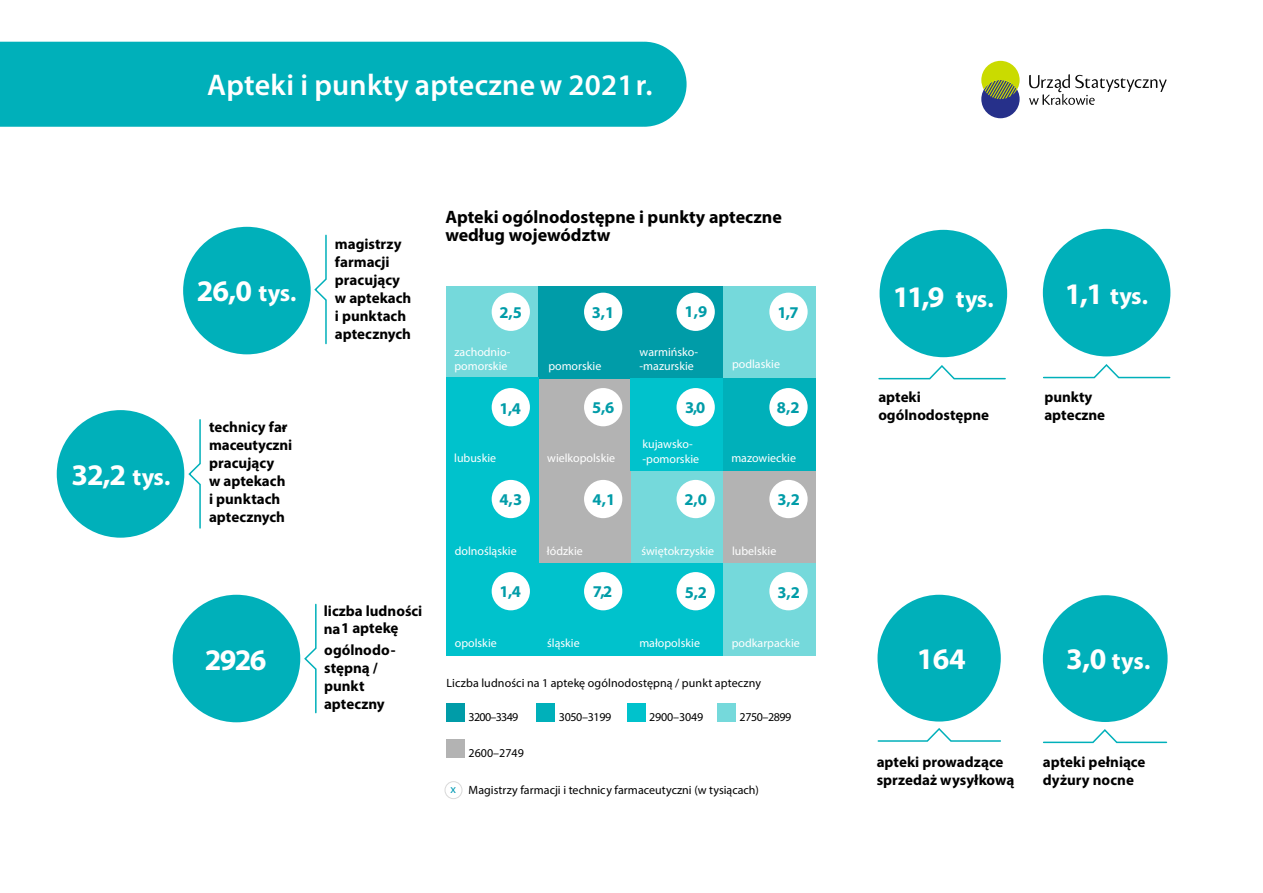
<style>
.page{position:relative;width:1263px;height:893px;background:#fff}
.page>*{position:absolute;margin:0;border:0;box-sizing:border-box;transform-origin:0 0}
.t1{font:700 30px "Myriad Pro";letter-spacing:-.045em;color:#fff}
.t2{font:600 30px "Myriad Pro";letter-spacing:.01em;color:#fff}
.t3{font:700 24px "Myriad Pro";color:#fff}
.t4{font:700 18px/18px "Myriad Pro";color:#000}
.t5{font:700 16.5px "Myriad Pro";color:#009ca8}
.t6{font:700 15px/18px "Myriad Pro";color:#000}
.t7{font:12px/14.4px "Myriad Pro";color:#fff}
.t8{font:12px "Myriad Pro";color:#000}
.t9{font:12px "Myriad Pro";letter-spacing:-.06em;color:#000}
.t10{font:12px "Myriad Pro";letter-spacing:-.03em;color:#000}
.t11{font:12px "Myriad Pro";letter-spacing:-.035em;color:#000}
.t12{font:12px "Myriad Pro";color:#0099b3}
.s1{font-size:24px}
.s2{font-size:30px}
</style>
<div class="page">
<div style="left:445px;top:781px;width:17px;height:18px;border:1px solid #d9d9d9;border-radius:50%"></div>
<div style="left:446px;top:703px;width:18px;height:18px;background:#009ca8"></div>
<div style="left:446px;top:739px;width:18px;height:18px;background:#b3b3b3"></div>
<div style="left:0;top:42px;width:686px;height:85px;background:#00b0ba"></div>
<div style="left:183px;top:227px;width:128px;height:127px;background:#00b0ba;border-radius:50%"></div>
<svg style="left:314px;top:234px;width:13px;height:111px"></svg>
<div style="left:57px;top:410px;width:127px;height:128px;background:#00b0ba;border-radius:50%"></div>
<svg style="left:188px;top:419px;width:13px;height:110px"></svg>
<div style="left:539px;top:470px;width:92px;height:93px;background:#b3b3b3"></div>
<div style="left:538px;top:378px;width:93px;height:93px;background:#b3b3b3"></div>
<div style="left:627px;top:703px;width:18px;height:18px;background:#00c2cc"></div>
<div style="left:537px;top:703px;width:18px;height:18px;background:#00b0ba"></div>
<div style="left:717px;top:703px;width:18px;height:18px;background:#75d9db"></div>
<div style="left:446px;top:563px;width:93px;height:93px;background:#00c2cc"></div>
<div style="left:631px;top:563px;width:92px;height:93px;background:#00c2cc"></div>
<div style="left:628px;top:286px;width:95px;height:92px;background:#009ca8"></div>
<div style="left:631px;top:471px;width:92px;height:92px;background:#75d9db"></div>
<div style="left:723px;top:286px;width:93px;height:93px;background:#75d9db"></div>
<div style="left:446px;top:286px;width:94px;height:92px;background:#75d9db"></div>
<div style="left:539px;top:286px;width:92px;height:92px;background:#009ca8"></div>
<div style="left:539px;top:563px;width:92px;height:93px;background:#00c2cc"></div>
<div style="left:723px;top:378px;width:93px;height:93px;background:#00b0ba"></div>
<div style="left:446px;top:377px;width:93px;height:94px;background:#00c2cc"></div>
<div style="left:723px;top:471px;width:93px;height:92px;background:#b3b3b3"></div>
<div style="left:723px;top:563px;width:93px;height:93px;background:#75d9db"></div>
<div style="left:446px;top:471px;width:93px;height:92px;background:#00c2cc"></div>
<div style="left:630px;top:378px;width:93px;height:93px;background:#00c2cc"></div>
<div style="left:584px;top:293px;width:38px;height:38px;background:#fff;border-radius:50%"></div>
<div style="left:584px;top:388px;width:38px;height:38px;background:#fff;border-radius:50%"></div>
<div style="left:584px;top:480px;width:38px;height:38px;background:#fff;border-radius:50%"></div>
<div style="left:584px;top:572px;width:38px;height:38px;background:#fff;border-radius:50%"></div>
<div style="left:676px;top:293px;width:39px;height:38px;background:#fff;border-radius:50%"></div>
<div style="left:676px;top:388px;width:39px;height:38px;background:#fff;border-radius:50%"></div>
<div style="left:676px;top:480px;width:39px;height:38px;background:#fff;border-radius:50%"></div>
<div style="left:676px;top:572px;width:39px;height:38px;background:#fff;border-radius:50%"></div>
<div style="left:769px;top:293px;width:39px;height:38px;background:#fff;border-radius:50%"></div>
<div style="left:769px;top:388px;width:39px;height:38px;background:#fff;border-radius:50%"></div>
<div style="left:769px;top:480px;width:39px;height:38px;background:#fff;border-radius:50%"></div>
<div style="left:769px;top:572px;width:39px;height:38px;background:#fff;border-radius:50%"></div>
<div style="left:877px;top:595px;width:124px;height:126px;background:#00b0ba;border-radius:50%"></div>
<svg style="left:877px;top:728px;width:124px;height:14px"></svg>
<div style="left:1043px;top:595px;width:124px;height:127px;background:#00b0ba;border-radius:50%"></div>
<svg style="left:1043px;top:729px;width:125px;height:15px"></svg>
<div style="left:879px;top:230px;width:128px;height:127px;background:#00b0ba;border-radius:50%"></div>
<svg style="left:878px;top:365px;width:128px;height:15px"></svg>
<div style="left:1043px;top:229px;width:127px;height:127px;background:#00b0ba;border-radius:50%"></div>
<svg style="left:1043px;top:364px;width:128px;height:15px"></svg>
<div style="left:492px;top:293px;width:38px;height:38px;background:#fff;border-radius:50%"></div>
<div style="left:492px;top:388px;width:38px;height:38px;background:#fff;border-radius:50%"></div>
<div style="left:492px;top:480px;width:38px;height:38px;background:#fff;border-radius:50%"></div>
<div style="left:492px;top:572px;width:38px;height:38px;background:#fff;border-radius:50%"></div>
<svg style="left:1029px;top:74px;width:138px;height:31px"></svg>
<div style="left:981px;top:80px;width:38px;height:38px;background:#26308a;border-radius:50%"></div>
<svg style="left:981px;top:61px;width:38px;height:38px"></svg>
<div style="left:173px;top:595px;width:127px;height:127px;background:#00b0ba;border-radius:50%"></div>
<svg style="left:304px;top:603px;width:13px;height:111px"></svg>
<h1 class="t2" style="left:207px;top:73px;width:447px">Apteki i punkty apteczne w 2021 r.</h1>
<h1 class="t1" style="left:197px;top:278px;width:101px">26,0 <span class="s1">tys.</span></h1>
<h1 class="t1" style="left:71px;top:463px;width:100px">32,2 <span class="s1">tys.</span></h1>
<p class="t6" style="left:209px;top:419px;width:84px">technicy fa-r maceutyczni pracujący<br>w aptekach i punktach aptecznych</p>
<h1 class="t1" style="left:205px;top:647px;width:63px">2926</h1>
<p class="t6" style="left:335px;top:236px;width:78px">magistrzy farmacji pracujący w aptekach i punktach aptecznych</p>
<p class="t6" style="left:324px;top:604px;width:100px;line-height:17.1px">liczba ludności na1 aptekę</p>
<p class="t6" style="left:324px;top:642px;width:73px">ogólnodo&shy;stępną / punkt apteczny</p>
<p class="t4" style="left:445px;top:210px;width:338px">Apteki ogólnodostępne i punkty apteczne według województw</p>
<p class="t5" style="left:499px;top:306px;width:24px">2,5</p>
<p class="t5" style="left:685px;top:305px;width:24px">1,9</p>
<p class="t5" style="left:592px;top:306px;width:24px">3,1</p>
<p class="t5" style="left:777px;top:306px;width:23px">1,7</p>
<p class="t7" style="left:454px;top:345px;width:57px">zachodnio&shy;pomorskie</p>
<p class="t7" style="left:548px;top:360px;width:55px">pomorskie</p>
<p class="t7" style="left:640px;top:346px;width:60px">warmińsko--mazurskie</p>
<p class="t7" style="left:732px;top:358px;width:49px">podlaskie</p>
<p class="t5" style="left:500px;top:401px;width:23px">1,4</p>
<p class="t5" style="left:592px;top:401px;width:23px">5,6</p>
<p class="t5" style="left:685px;top:401px;width:22px">3,0</p>
<p class="t5" style="left:777px;top:401px;width:24px">8,2</p>
<p class="t7" style="left:642px;top:438px;width:58px">kujawsko--pomorskie</p>
<p class="t7" style="left:454px;top:452px;width:44px">lubuskie</p>
<p class="t7" style="left:547px;top:452px;width:70px">wielkopolskie</p>
<p class="t7" style="left:731px;top:452px;width:66px">mazowieckie</p>
<p class="t5" style="left:499px;top:493px;width:24px">4,3</p>
<p class="t5" style="left:592px;top:493px;width:24px">4,1</p>
<p class="t5" style="left:777px;top:493px;width:24px">3,2</p>
<p class="t5" style="left:684px;top:493px;width:24px">2,0</p>
<p class="t7" style="left:455px;top:544px;width:63px">dolnośląskie</p>
<p class="t7" style="left:547px;top:544px;width:37px">łódzkie</p>
<p class="t7" style="left:641px;top:544px;width:74px">świętokrzyskie</p>
<p class="t7" style="left:732px;top:545px;width:46px">lubelskie</p>
<p class="t5" style="left:500px;top:585px;width:23px">1,4</p>
<p class="t5" style="left:593px;top:585px;width:21px">7,2</p>
<p class="t5" style="left:685px;top:585px;width:24px">5,2</p>
<p class="t5" style="left:777px;top:585px;width:24px">3,2</p>
<p class="t7" style="left:455px;top:637px;width:44px">opolskie</p>
<p class="t7" style="left:547px;top:637px;width:34px">śląskie</p>
<p class="t7" style="left:639px;top:637px;width:62px">małopolskie</p>
<p class="t7" style="left:732px;top:637px;width:70px">podkarpackie</p>
<p class="t8" style="left:446px;top:678px;width:316px">Liczba ludności na 1 aptekę ogólnodostępną / punkt apteczny</p>
<p class="t9" style="left:469px;top:712px;width:51px">3200–3349</p>
<p class="t10" style="left:559px;top:712px;width:54px">3050–3199</p>
<p class="t8" style="left:649px;top:712px;width:56px">2900–3049</p>
<p class="t11" style="left:740px;top:712px;width:53px">2750–2899</p>
<p class="t12" style="left:450px;top:784px;width:7px">x</p>
<p class="t8" style="left:469px;top:748px;width:57px">2600–2749</p>
<p class="t8" style="left:469px;top:784px;width:292px">Magistrzy farmacji i technicy farmaceutyczni (w tysiącach)</p>
<h1 class="t1" style="left:893px;top:285px;width:102px">11,9 <span class="s1">tys.</span></h1>
<p class="t6" style="left:878px;top:390px;width:112px">apteki ogólnodostępne</p>
<h2 class="t3" style="left:1065px;top:286px;width:85px"><span class="s2">1,1</span> tys.</h2>
<p class="t6" style="left:1044px;top:390px;width:62px">punkty apteczne</p>
<h1 class="t1" style="left:917px;top:646px;width:51px">164</h1>
<h2 class="t3" style="left:1066px;top:651px;width:86px"><span class="s2">3,0</span> tys.</h2>
<p class="t6" style="left:877px;top:754px;width:139px">apteki prowadzące sprzedaż wysyłkową</p>
<p class="t6" style="left:1043px;top:754px;width:104px">apteki pełniące dyżury nocne</p>
</div>
